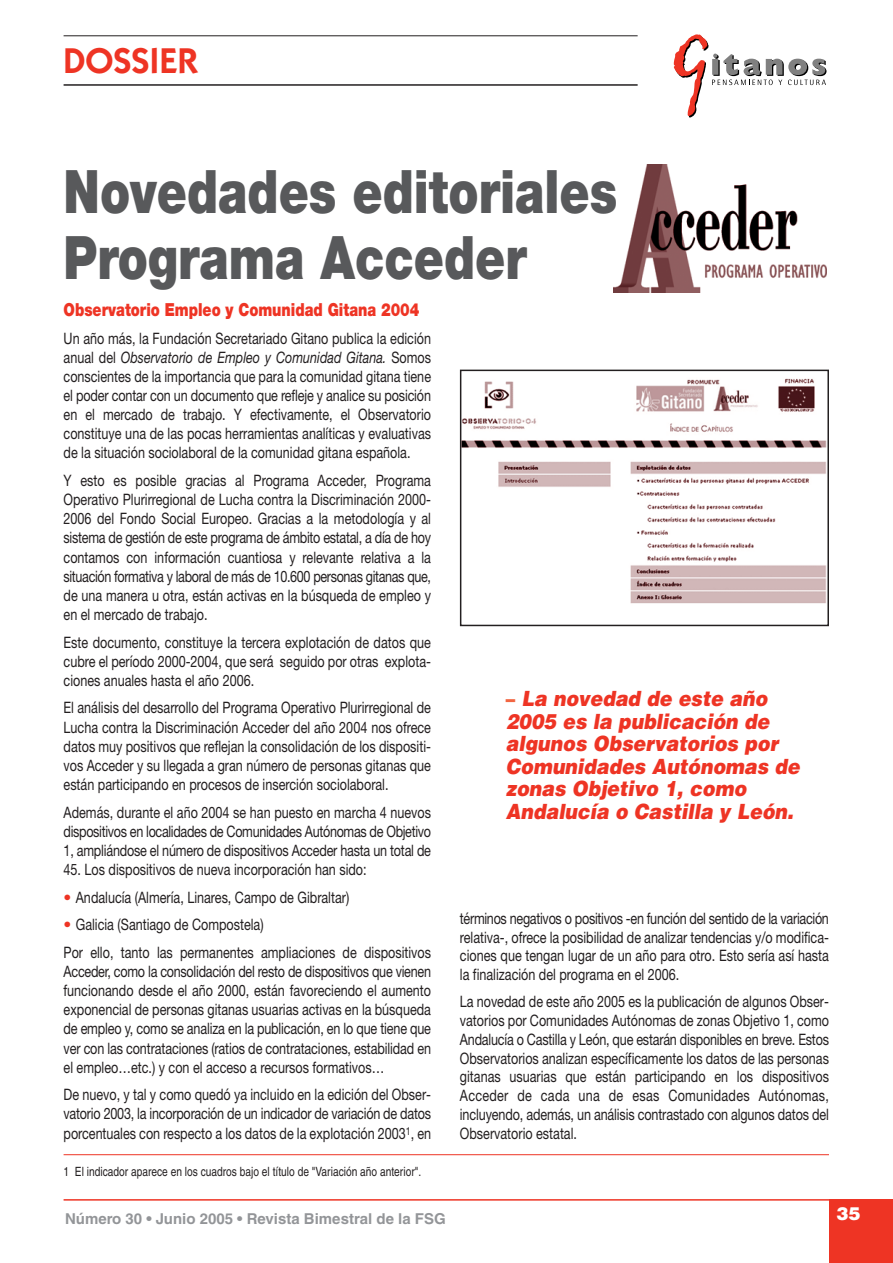
<style>
.page{position:relative;width:893px;height:1263px;background:#fff}
.page>*{position:absolute;margin:0;border:0;box-sizing:border-box;transform-origin:0 0}
.t1{font:900 60px/66px "Helvetica Neue";color:#58595b;scale:.8 1}
.t2{font:600 36px "Itc Kabel";color:#ee3424}
.t3{font:italic 900 21px/22.5px "Helvetica";color:#ee3424;scale:.9 1}
.t4{font:900 18px "Helvetica Neue";color:#ee3424;scale:.8 1}
.t5{font:900 18px "Helvetica";color:#fff}
.t6{font:15.75px/19px "Helvetica Neue";color:#231f20;text-align:justify;scale:.8 1}
.t7{font:700 15px "Helvetica";color:#939598}
.t8{font:12.75px "Helvetica";color:#231f20;scale:.8 1}
.s1{font-style:italic}
.s2{color:#ee3424}
.s3{font-style:normal;color:#f26541}
</style>
<div class="page">
<img style="left:614px;top:164px;width:212px;height:128px">
<svg style="left:674px;top:34px;width:152px;height:84px"></svg>
<div style="left:829px;top:1200px;width:63px;height:63px;background:#ee3424"></div>
<hr style="left:64px;top:84px;width:574px;height:2px;background:#231f20">
<hr style="left:64px;top:36px;width:574px;height:1px;background:#231f20">
<hr style="left:64px;top:1199px;width:828px;height:1px;background:#ee3424">
<hr style="left:64px;top:1154px;width:765px;height:1px;background:#ee3424">
<img style="left:463px;top:378px;width:363px;height:226px">
<div style="left:460px;top:370px;width:369px;height:256px;border:2px solid #231f20"></div>
<h2 class="t2" style="left:64px;top:48px;width:136px">DOSSIER</h2>
<h1 class="t1" style="left:64px;top:164px;width:694px">Novedades editoriales<br>Programa Acceder</h1>
<p class="t4" style="left:64px;top:303px;width:446px">Observatorio Empleo y Comunidad Gitana 2004</p>
<p class="t6" style="left:64px;top:330px;width:461px">Un año más, la Fundación Secretariado Gitano publica la edición anual del <span class="s1">Observatorio de Empleo y Comunidad Gitana.</span> Somos conscientes de la importancia que para la comunidad gitana tiene el poder contar con un documento que refleje y analice su posición en el mercado de trabajo. Y efectivamente, el Observatorio constituye una de las pocas herramientas analíticas y evaluativas de la situación sociolaboral de la comunidad gitana española.</p>
<p class="t6" style="left:64px;top:472px;width:461px">Y esto es posible gracias al Programa Acceder, Programa Operativo Plurirregional de Lucha contra la Discriminación 2000- 2006 del Fondo Social Europeo. Gracias a la metodología y al sistema de gestión de este programa de ámbito estatal, a día de hoy contamos con información cuantiosa y relevante relativa a la situación formativa y laboral de más de 10.600 personas gitanas que, de una manera u otra, están activas en la búsqueda de empleo y en el mercado de trabajo.</p>
<p class="t6" style="left:64px;top:634px;width:461px">Este documento, constituye la tercera explotación de datos que cubre el período 2000-2004, que será seguido por otras explota&shy;ciones anuales hasta el año 2006.</p>
<p class="t6" style="left:64px;top:700px;width:461px">El análisis del desarrollo del Programa Operativo Plurirregional de Lucha contra la Discriminación Acceder del año 2004 nos ofrece datos muy positivos que reflejan la consolidación de los dispositi&shy;vos Acceder y su llegada a gran número de personas gitanas que están participando en procesos de inserción sociolaboral.</p>
<p class="t6" style="left:64px;top:804px;width:461px">Además, durante el año 2004 se han puesto en marcha 4 nuevos dispositivos en localidades de Comunidades Autónomas de Objetivo 1, ampliándose el número de dispositivos Acceder hasta un total de</p>
<p class="t6" style="left:64px;top:861px;width:380px">45. Los dispositivos de nueva incorporación han sido:</p>
<p class="t6" style="left:64px;top:889px;width:359px"><span class="s2">•</span> Andalucía (Almería, Linares, Campo de Gibraltar)</p>
<p class="t6" style="left:64px;top:912px;width:461px;line-height:27.6px"><span class="s2">•</span> Galicia (Santiago de Compostela)<br>Por ello, tanto las permanentes ampliaciones de dispositivos</p>
<p class="t6" style="left:64px;top:963px;width:461px">Acceder, como la consolidación del resto de dispositivos que vienen funcionando desde el año 2000, están favoreciendo el aumento exponencial de personas gitanas usuarias activas en la búsqueda de empleo y, como se analiza en la publicación, en lo que tiene que ver con las contrataciones (ratios de contrataciones, estabilidad en el empleo…etc.) y con el acceso a recursos formativos…</p>
<p class="t6" style="left:64px;top:1087px;width:461px">De nuevo, y tal y como quedó ya incluido en la edición del Obser&shy;vatorio 2003, la incorporación de un indicador de variación de datos porcentuales con respecto a los datos de la explotación 2003<sup>1</sup>, en</p>
<h3 class="t3" style="left:506px;top:689px;width:328px"><span class="s3">–</span> La novedad de este año<br>2005 es la publicación de algunos Observatorios por<br>Comunidades Autónomas de zonas Objetivo 1, como<br>Andalucía o Castilla y León.</h3>
<p class="t6" style="left:460px;top:910px;width:463px">términos negativos o positivos -en función del sentido de la variación relativa-, ofrece la posibilidad de analizar tendencias y/o modifica&shy;ciones que tengan lugar de un año para otro. Esto sería así hasta la finalización del programa en el 2006.</p>
<p class="t6" style="left:460px;top:994px;width:463px">La novedad de este año 2005 es la publicación de algunos Obser&shy;vatorios por Comunidades Autónomas de zonas Objetivo 1, como Andalucía o Castilla y León, que estarán disponibles en breve. Estos Observatorios analizan específicamente los datos de las personas gitanas usuarias que están participando en los dispositivos Acceder de cada una de esas Comunidades Autónomas, incluyendo, además, un análisis contrastado con algunos datos del Observatorio estatal.</p>
<p class="t8" style="left:64px;top:1167px;width:449px">1 El indicador aparece en los cuadros bajo el título de "Variación año anterior".</p>
<p class="t7" style="left:65px;top:1213px;width:382px">Número 30 • Junio 2005 • Revista Bimestral de la FSG</p>
<p class="t5" style="left:836px;top:1207px;width:26px">35</p>
</div>
